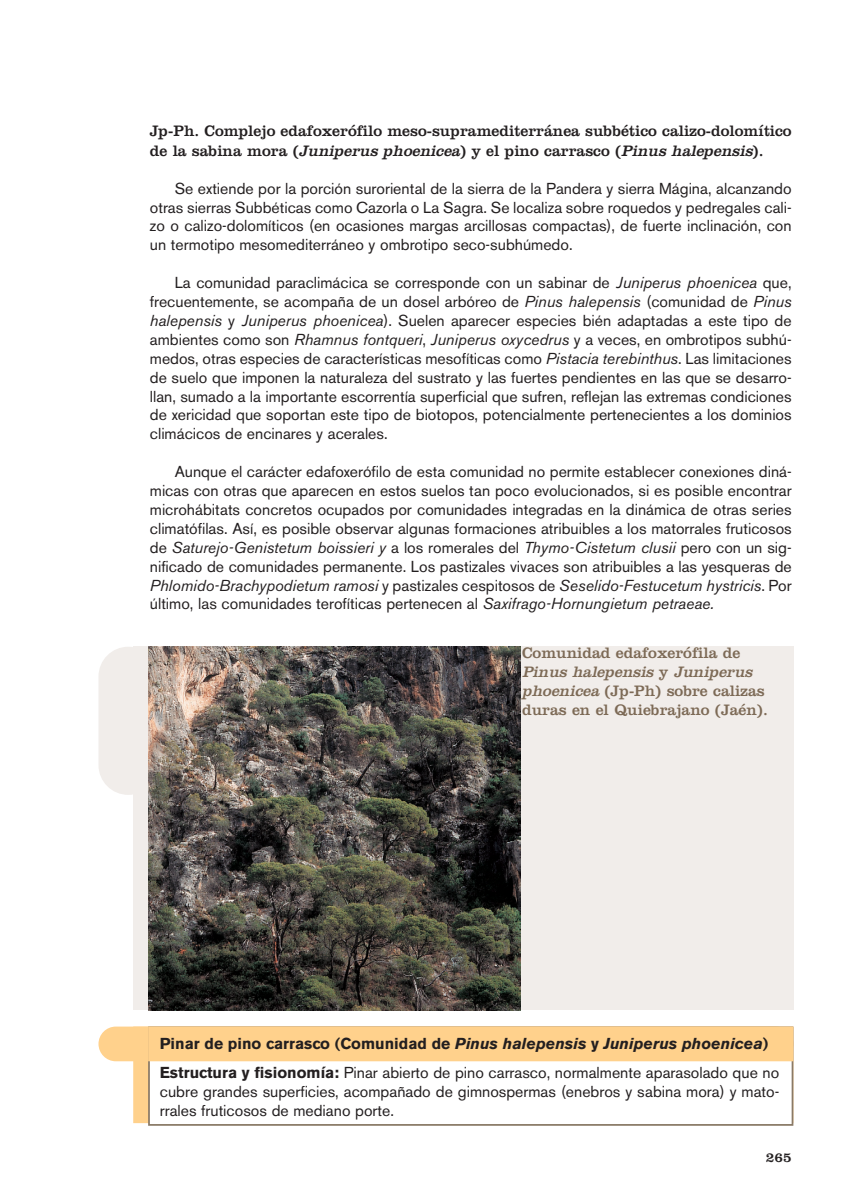
<style>
.page{position:relative;width:844px;height:1190px;background:#fff}
.page>*{position:absolute;margin:0;border:0;box-sizing:border-box;transform-origin:0 0}
.t1{font:15.75px/18.9px "Akzidenz Grotesk BE";color:#231f20;text-align:justify}
.t2{font:700 15.75px/28.9px "Akzidenz Grotesk BE";color:#231f20}
.t3{font:15.75px/19.2px "Clarendon";color:#231f20}
.t4{font:15.75px/18.9px "Clarendon";color:#7d6a56}
.t5{font:14px "Clarendon";color:#231f20}
.s1{font-style:italic}
.s2{font-weight:400}
</style>
<div class="page">
<svg style="left:98px;top:1027px;width:50px;height:34px;background:#ffd495"></svg>
<div style="left:148px;top:1027px;width:645px;height:99px;border:2px solid #8a7a67"></div>
<div style="left:149px;top:1027px;width:643px;height:33px;background:#ffd18c"></div>
<div style="left:148px;top:1027px;width:645px;height:34px;border:2px solid #ffd18c"></div>
<div style="left:98px;top:647px;width:60px;height:148px;background:#f1edea;border-radius:30px"></div>
<div style="left:133px;top:647px;width:660px;height:363px;background:#f1edea"></div>
<img style="left:148px;top:647px;width:372px;height:363px">
<p class="t3" style="left:150px;top:123px;width:643px">Jp-Ph. Complejo edafoxerófilo meso-supramediterránea subbético calizo-dolomítico d e l a s ab i n a m o r a ( <span class="s1">Juniperus phoenicea</span>) y e l p i n o c a r r a s c o ( <span class="s1">Pinus halepensis</span>) .</p>
<p class="t1" style="left:150px;top:180px;width:643px;text-indent:25px">Se extiende por la porción suroriental de la sierra de la Pandera y sierra Mágina, alcanzando otras sierras Subbéticas como Cazorla o La Sagra. Se localiza sobre roquedos y pedregales cali&shy;zo o calizo-dolomíticos (en ocasiones margas arcillosas compactas), de fuerte inclinación, con un termotipo mesomediterráneo y ombrotipo seco-subhúmedo.</p>
<p class="t1" style="left:150px;top:275px;width:643px;text-indent:25px">La comunidad paraclimácica se corresponde con un sabinar de <span class="s1">Juniperus phoenicea</span> que, frecuentemente, se acompaña de un dosel arbóreo de <span class="s1">Pinus halepensis</span> (comunidad de <span class="s1">Pinus halepensis</span> y <span class="s1">Juniperus phoenicea</span>). Suelen aparecer especies bién adaptadas a este tipo de ambientes como son <span class="s1">Rhamnus fontqueri</span>, <span class="s1">Juniperus oxycedrus</span> y a veces, en ombrotipos subhú&shy;medos, otras especies de características mesofíticas como <span class="s1">Pistacia terebinthus</span>. Las limitaciones de suelo que imponen la naturaleza del sustrato y las fuertes pendientes en las que se desarro&shy;llan, sumado a la importante escorrentía superficial que sufren, reflejan las extremas condiciones de xericidad que soportan este tipo de biotopos, potencialmente pertenecientes a los dominios climácicos de encinares y acerales.</p>
<p class="t1" style="left:150px;top:464px;width:643px;text-indent:25px">Aunque el carácter edafoxerófilo de esta comunidad no permite establecer conexiones diná&shy;micas con otras que aparecen en estos suelos tan poco evolucionados, si es posible encontrar microhábitats concretos ocupados por comunidades integradas en la dinámica de otras series climatófilas. Así, es posible observar algunas formaciones atribuibles a los matorrales fruticosos de <span class="s1">Saturejo-Genistetum boissieri y</span> a los romerales del <span class="s1">Thymo-Cistetum clusii</span> pero con un sig&shy;nificado de comunidades permanente. Los pastizales vivaces son atribuibles a las yesqueras de <span class="s1">Phlomido-Brachypodietum ramosi</span> y pastizales cespitosos de <span class="s1">Seselido-Festucetum hystricis</span>. Por último, las comunidades terofíticas pertenecen al <span class="s1">Saxifrago-Hornungietum petraeae.</span></p>
<p class="t4" style="left:522px;top:645px;width:247px">Comunidad edafoxerófila de<br><span class="s1">Pinus halep ensis</span> y <span class="s1">Junip erus phoenicea</span> (Jp-Ph) sobre calizas duras en el Quiebrajano (Jaén).</p>
<p class="t2" style="left:160px;top:1031px;width:621px">Pinar de pino carrasco (Comunidad de <span class="s1">Pinus halepensis</span> y <span class="s1">Juniperus phoenicea</span>)<br>Estructura y fisionomía: <span class="s2">Pinar abierto de pino carrasco, normalmente aparasolado que no</span></p>
<p class="t1" style="left:160px;top:1084px;width:621px">cubre grandes superficies, acompañado de gimnospermas (enebros y sabina mora) y mato&shy;rrales fruticosos de mediano porte.</p>
<p class="t5" style="left:766px;top:1152px;width:27px">265</p>
</div>
